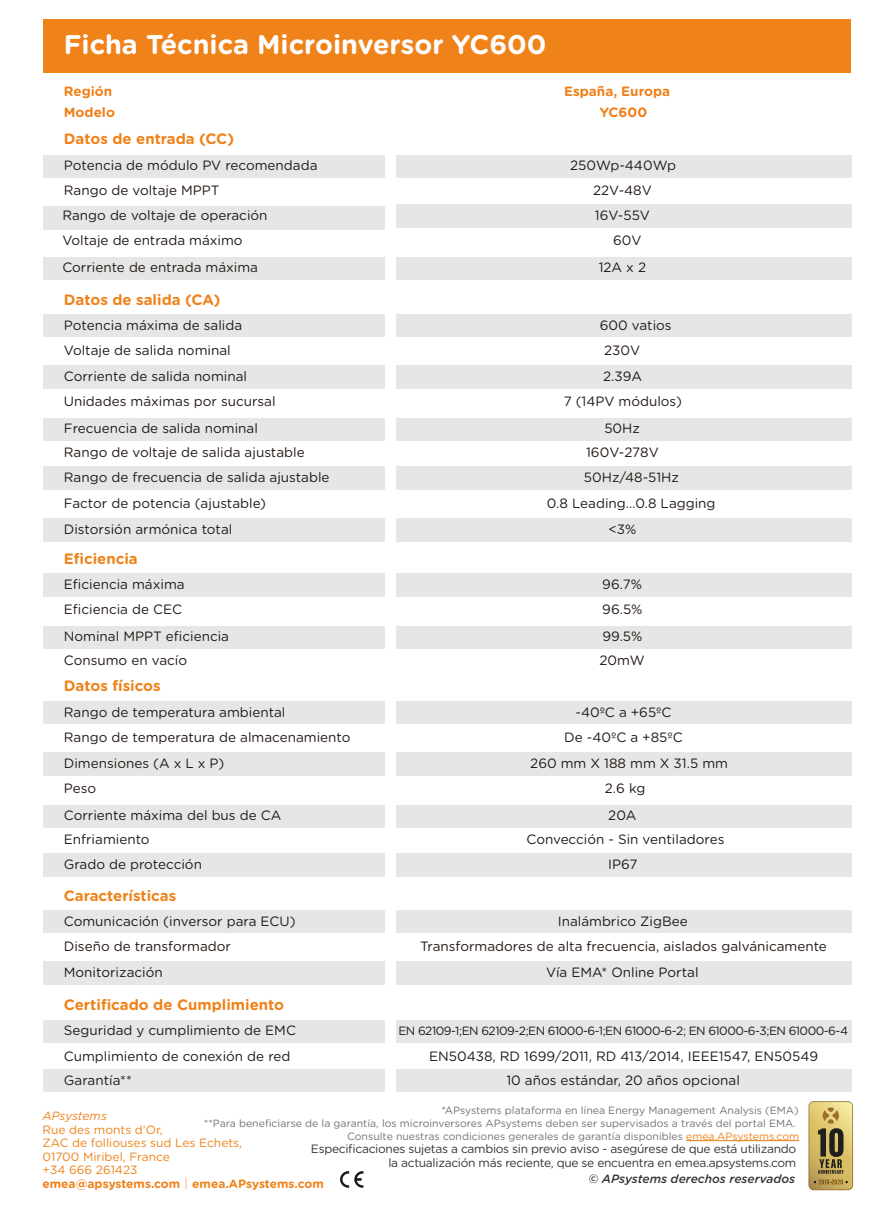
<style>
.page{position:relative;width:893px;height:1212px;background:#fff}
.page>*{position:absolute;margin:0;border:0;box-sizing:border-box;transform-origin:0 0}
.t1{font:700 27px "Gotham Rounded";color:#fff}
.t2{font:700 15px "Gotham Rounded";color:#f0821a}
.t3{font:13.5px/25px "Gotham Rounded";color:#231915}
.t4{font:13.5px/24.5px "Gotham Rounded";color:#241916;text-align:center}
.t5{font:700 13.5px/20.5px "Gotham Rounded";color:#f08019}
.t6{font:700 13.5px "Gotham Rounded";color:#f0821a}
.t7{font:12px/14.4px "Gotham Rounded";letter-spacing:-.025em;color:#333434;text-align:right}
.t8{font:12px/13.5px "Gotham Rounded";color:#f0821a}
.t9{font:12px "Gotham Rounded";letter-spacing:-.04em;color:#241916}
.t10{font:italic 500 12px "Gotham Rounded";color:#333434}
.t11{font:italic 12px "Gotham Rounded";color:#f0821a}
.t12{font:10.5px/12.9px "Gotham Rounded";color:#727272;text-align:right}
.s1{color:#f08019}
.s2{font-weight:700}
.s3{font-family:"Koz Go Pr 6 N"}
</style>
<div class="page">
<div style="left:396px;top:466px;width:456px;height:23px;background:#e5e7e6"></div>
<div style="left:396px;top:155px;width:456px;height:23px;background:#e5e7e6"></div>
<div style="left:396px;top:314px;width:456px;height:23px;background:#e5e7e6"></div>
<div style="left:396px;top:626px;width:456px;height:23px;background:#e5e7e6"></div>
<div style="left:396px;top:573px;width:456px;height:23px;background:#e5e7e6"></div>
<div style="left:396px;top:257px;width:456px;height:23px;background:#e5e7e6"></div>
<div style="left:396px;top:205px;width:456px;height:23px;background:#e5e7e6"></div>
<div style="left:396px;top:418px;width:456px;height:23px;background:#e5e7e6"></div>
<div style="left:396px;top:366px;width:456px;height:23px;background:#e5e7e6"></div>
<div style="left:396px;top:518px;width:456px;height:23px;background:#e5e7e6"></div>
<div style="left:396px;top:701px;width:456px;height:23px;background:#e5e7e6"></div>
<div style="left:396px;top:805px;width:456px;height:23px;background:#e5e7e6"></div>
<div style="left:396px;top:752px;width:456px;height:23px;background:#e5e7e6"></div>
<div style="left:396px;top:853px;width:456px;height:23px;background:#e5e7e6"></div>
<div style="left:396px;top:910px;width:456px;height:23px;background:#e5e7e6"></div>
<div style="left:396px;top:961px;width:456px;height:23px;background:#e5e7e6"></div>
<div style="left:396px;top:1019px;width:456px;height:23px;background:#e5e7e6"></div>
<div style="left:43px;top:466px;width:342px;height:23px;background:#e5e7e6"></div>
<div style="left:43px;top:155px;width:342px;height:23px;background:#e5e7e6"></div>
<div style="left:43px;top:314px;width:342px;height:23px;background:#e5e7e6"></div>
<div style="left:43px;top:626px;width:342px;height:23px;background:#e5e7e6"></div>
<div style="left:43px;top:573px;width:342px;height:23px;background:#e5e7e6"></div>
<div style="left:43px;top:257px;width:342px;height:23px;background:#e5e7e6"></div>
<div style="left:43px;top:207px;width:342px;height:23px;background:#e5e7e6"></div>
<div style="left:43px;top:418px;width:342px;height:23px;background:#e5e7e6"></div>
<div style="left:43px;top:366px;width:342px;height:23px;background:#e5e7e6"></div>
<div style="left:43px;top:518px;width:342px;height:23px;background:#e5e7e6"></div>
<div style="left:43px;top:701px;width:342px;height:23px;background:#e5e7e6"></div>
<div style="left:43px;top:805px;width:342px;height:23px;background:#e5e7e6"></div>
<div style="left:43px;top:752px;width:342px;height:23px;background:#e5e7e6"></div>
<div style="left:43px;top:853px;width:342px;height:23px;background:#e5e7e6"></div>
<div style="left:43px;top:910px;width:342px;height:23px;background:#e5e7e6"></div>
<div style="left:43px;top:961px;width:342px;height:23px;background:#e5e7e6"></div>
<div style="left:43px;top:1019px;width:342px;height:23px;background:#e5e7e6"></div>
<div style="left:396px;top:1069px;width:456px;height:23px;background:#e5e7e6"></div>
<div style="left:43px;top:1069px;width:342px;height:23px;background:#e5e7e6"></div>
<div style="left:43px;top:20px;width:807px;height:53px;background:#f0821a"></div>
<hr style="left:686px;top:1140px;width:113px;height:1px;background:#f08019">
<svg style="left:808px;top:1101px;width:45px;height:89px;background:#b59f5c"></svg>
<svg style="left:340px;top:1171px;width:23px;height:17px"></svg>
<h1 class="t1" style="left:64px;top:24px;width:484px">Ficha Técnica Microinversor YC600</h1>
<p class="t6" style="left:64px;top:82px;width:50px">Región</p>
<p class="t5" style="left:64px;top:101px;width:53px">Modelo</p>
<p class="t2" style="left:64px;top:128px;width:172px">Datos de entrada (CC)</p>
<p class="t3" style="left:64px;top:153px;width:255px;line-height:24.5px">Potencia de módulo PV recomendada<br>Rango de voltaje MPPT</p>
<p class="t3" style="left:62px;top:202px;width:207px">Rango de voltaje de operación<br>Voltaje de entrada máximo</p>
<p class="t3" style="left:62px;top:254px;width:197px">Corriente de entrada máxima</p>
<p class="t2" style="left:64px;top:288px;width:158px">Datos de salida (CA)</p>
<p class="t3" style="left:64px;top:312px;width:180px">Potencia máxima de salida</p>
<p class="t5" style="left:600px;top:81px;width:72px;text-indent:-36px">España, Europa<br>YC600</p>
<p class="t4" style="left:570px;top:153px;width:108px">250Wp-440Wp<br>22V-48V</p>
<p class="t3" style="left:613px;top:202px;width:38px;text-indent:-18px">16V-55V<br>60V</p>
<p class="t3" style="left:599px;top:254px;width:49px">12A x 2</p>
<p class="t4" style="left:600px;top:312px;width:73px">600 vatios</p>
<p class="t3" style="left:64px;top:338px;width:168px">Voltaje de salida nominal</p>
<p class="t3" style="left:604px;top:338px;width:38px">230V</p>
<p class="t3" style="left:64px;top:363px;width:213px">Corriente de salida nominal<br>Unidades máximas por sucursal</p>
<p class="t3" style="left:64px;top:416px;width:242px;line-height:23.7px">Frecuencia de salida nominal<br>Rango de voltaje de salida ajustable</p>
<p class="t3" style="left:564px;top:363px;width:120px;text-align:center">2.39A<br>7 (14PV módulos)</p>
<p class="t3" style="left:586px;top:416px;width:74px;line-height:23.7px;text-align:center">50Hz<br>160V-278V</p>
<p class="t3" style="left:64px;top:464px;width:267px">Rango de frecuencia de salida ajustable</p>
<p class="t3" style="left:584px;top:464px;width:97px">50Hz/48-51Hz</p>
<p class="t3" style="left:64px;top:490px;width:204px">Factor de potencia (ajustable)</p>
<p class="t3" style="left:547px;top:490px;width:170px">0.8 Leading…0.8 Lagging</p>
<p class="t3" style="left:64px;top:516px;width:170px">Distorsión armónica total</p>
<p class="t3" style="left:608px;top:516px;width:29px">&lt;3%</p>
<p class="t2" style="left:64px;top:548px;width:75px">Eficiencia</p>
<p class="t3" style="left:64px;top:571px;width:122px">Eficiencia máxima<br>Eficiencia de CEC</p>
<p class="t3" style="left:64px;top:624px;width:167px;line-height:23.7px">Nominal MPPT eficiencia<br>Consumo en vacío</p>
<p class="t3" style="left:602px;top:571px;width:42px">96.7%<br>96.5%</p>
<p class="t3" style="left:599px;top:624px;width:47px;line-height:23.7px">99.5%<br>20mW</p>
<p class="t2" style="left:64px;top:675px;width:98px">Datos físicos</p>
<p class="t3" style="left:64px;top:699px;width:223px">Rango de temperatura ambiental</p>
<p class="t4" style="left:575px;top:699px;width:98px">-40ºC a +65ºC</p>
<p class="t3" style="left:64px;top:724px;width:288px">Rango de temperatura de almacenamiento</p>
<p class="t3" style="left:564px;top:724px;width:120px">De -40ºC a +85ºC</p>
<p class="t3" style="left:64px;top:750px;width:162px">Dimensiones (A x L x P)<br>Peso</p>
<p class="t3" style="left:64px;top:802px;width:219px">Corriente máxima del bus de CA</p>
<p class="t3" style="left:530px;top:750px;width:199px;text-align:center">260 mm X 188 mm X 31.5 mm<br>2.6 kg</p>
<p class="t3" style="left:608px;top:802px;width:30px">20A</p>
<p class="t3" style="left:64px;top:825px;width:140px">Enfriamiento<br>Grado de protección</p>
<p class="t3" style="left:526px;top:825px;width:199px;text-align:center">Convección - Sin ventiladores<br>IP67</p>
<p class="t2" style="left:64px;top:884px;width:114px">Características</p>
<p class="t3" style="left:64px;top:908px;width:233px">Comunicación (inversor para ECU)</p>
<p class="t4" style="left:558px;top:908px;width:132px">Inalámbrico ZigBee</p>
<p class="t3" style="left:64px;top:933px;width:169px">Diseño de transformador</p>
<p class="t3" style="left:420px;top:933px;width:408px">Transformadores de alta frecuencia, aislados galvánicamente</p>
<p class="t3" style="left:64px;top:959px;width:100px">Monitorización</p>
<p class="t3" style="left:546px;top:959px;width:154px">Vía EMA* Online Portal</p>
<p class="t2" style="left:64px;top:993px;width:222px">Certificado de Cumplimiento</p>
<p class="t3" style="left:64px;top:1017px;width:234px">Seguridad y cumplimiento de EMC</p>
<p class="t9" style="left:398px;top:1023px;width:451px">EN 62109-1;EN 62109-2;EN 61000-6-1;EN 61000-6-2; EN 61000-6-3;EN 61000-6-4</p>
<p class="t3" style="left:64px;top:1043px;width:228px">Cumplimiento de conexión de red</p>
<p class="t3" style="left:429px;top:1043px;width:390px">EN50438, RD 1699/2011, RD 413/2014, IEEE1547, EN50549</p>
<p class="t3" style="left:64px;top:1067px;width:70px">Garantía**</p>
<p class="t3" style="left:506px;top:1067px;width:235px">10 años estándar, 20 años opcional</p>
<p class="t12" style="left:204px;top:1103px;width:597px">*APsystems plataforma en línea Energy Management Analysis (EMA)<br>**Para beneficiarse de la garantía, los microinversores APsystems deben ser supervisados a través del portal EMA.<br>Consulte nuestras condiciones generales de garantía disponibles <span class="s1">emea.APsystems.com</span></p>
<p class="t11" style="left:43px;top:1108px;width:66px">APsystems</p>
<p class="t8" style="left:43px;top:1122px;width:283px">Rue des monts d’Or,<br>ZAC de folliouses sud Les Echets,<br>01700 Miribel, France<br>+34 666 261423<br><span class="s2">emea@apsystems.com</span><span class="s3">｜</span><span class="s2">emea.APsystems.com</span></p>
<p class="t7" style="left:311px;top:1141px;width:487px">Especificaciones sujetas a cambios sin previo aviso - asegúrese de que está utilizando la actualización más reciente, que se encuentra en emea.apsystems.com</p>
<p class="t10" style="left:588px;top:1170px;width:208px">© APsystems derechos reservados</p>
</div>
